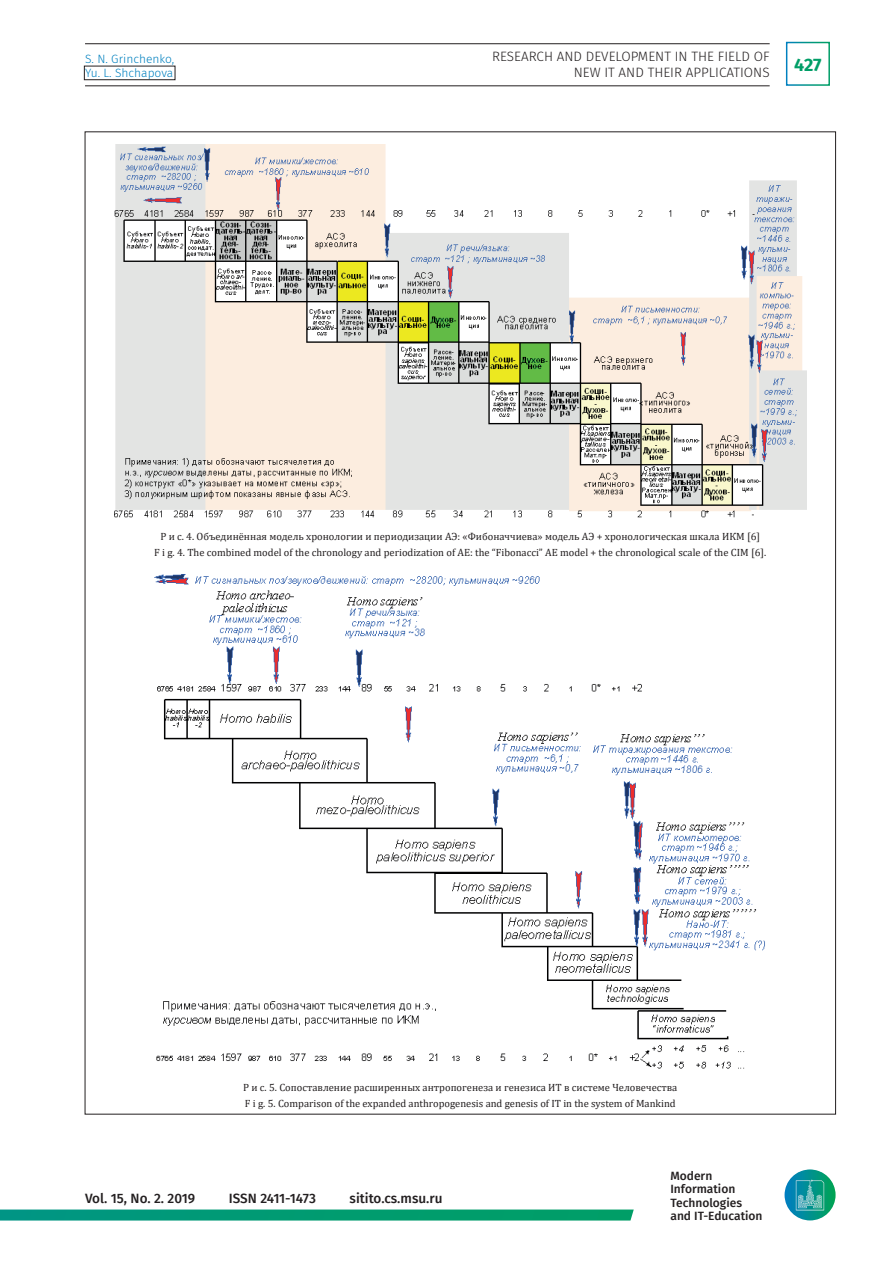
<style>
.page{position:relative;width:893px;height:1263px;background:#fff}
.page>*{position:absolute;margin:0;border:0;box-sizing:border-box;transform-origin:0 0}
.t1{font:700 18px "Fira Sans";color:#009e67}
.t2{font:300 13.5px/16.2px "Fira Sans";color:#231f20;text-align:right}
.t3{font:500 13.5px "Fira Sans";color:#231f20}
.t4{font:500 12px/13.5px "Fira Sans";color:#231f20}
.t5{font:300 12px/13.5px "Fira Sans";color:#0080bf}
.t6{font:10.5px/16.2px "Cambria";color:#231f20;text-align:center}
</style>
<div class="page">
<div style="left:786px;top:42px;width:44px;height:44px;border:2px solid #fff"></div>
<hr style="left:85px;top:43px;width:685px;height:1px;background:#231f20">
<hr style="left:85px;top:86px;width:685px;height:1px;background:#231f20">
<img style="left:784px;top:1169px;width:52px;height:51px;border-radius:26px">
<svg style="left:0;top:1209px;width:634px;height:11px"></svg>
<div style="left:84px;top:66px;width:91px;height:14px;border:1px solid #231f20"></div>
<img style="left:114px;top:144px;width:693px;height:374px">
<img style="left:154px;top:574px;width:611px;height:495px">
<p class="t5" style="left:85px;top:52px;width:91px">S. N. Grinchenko,<br>Yu. L. Shchapova</p>
<p class="t2" style="left:492px;top:48px;width:279px">RESEARCH AND DEVELOPMENT IN THE FIELD OF<br>NEW IT AND THEIR APPLICATIONS</p>
<h1 class="t1" style="left:794px;top:49px;width:29px">427</h1>
<p class="t6" style="left:154px;top:528px;width:614px">Р и с. 4. Объединённая модель хронологии и периодизации АЭ: «Фибоначчиева» модель АЭ + хронологическая шкала ИКМ [6]<br>F i g. 4. The combined model of the chronology and periodization of AE: the “Fibonacci” AE model + the chronological scale of the CIM [6].</p>
<p class="t6" style="left:243px;top:1079px;width:436px;text-align:left">Р и с. 5. Сопоставление расширенных антропогенеза и генезиса ИТ в системе Человечества<br>F i g. 5. Comparison of the expanded anthropogenesis and genesis of IT in the system of Mankind</p>
<p class="t3" style="left:85px;top:1187px;width:112px">Vol. 15, No. 2. 2019</p>
<p class="t3" style="left:229px;top:1187px;width:88px">ISSN 2411-1473</p>
<p class="t3" style="left:350px;top:1187px;width:94px">sitito.cs.msu.ru</p>
<p class="t4" style="left:670px;top:1168px;width:94px">Modern<br>Information<br>Technologies and IT-Education</p>
</div>
